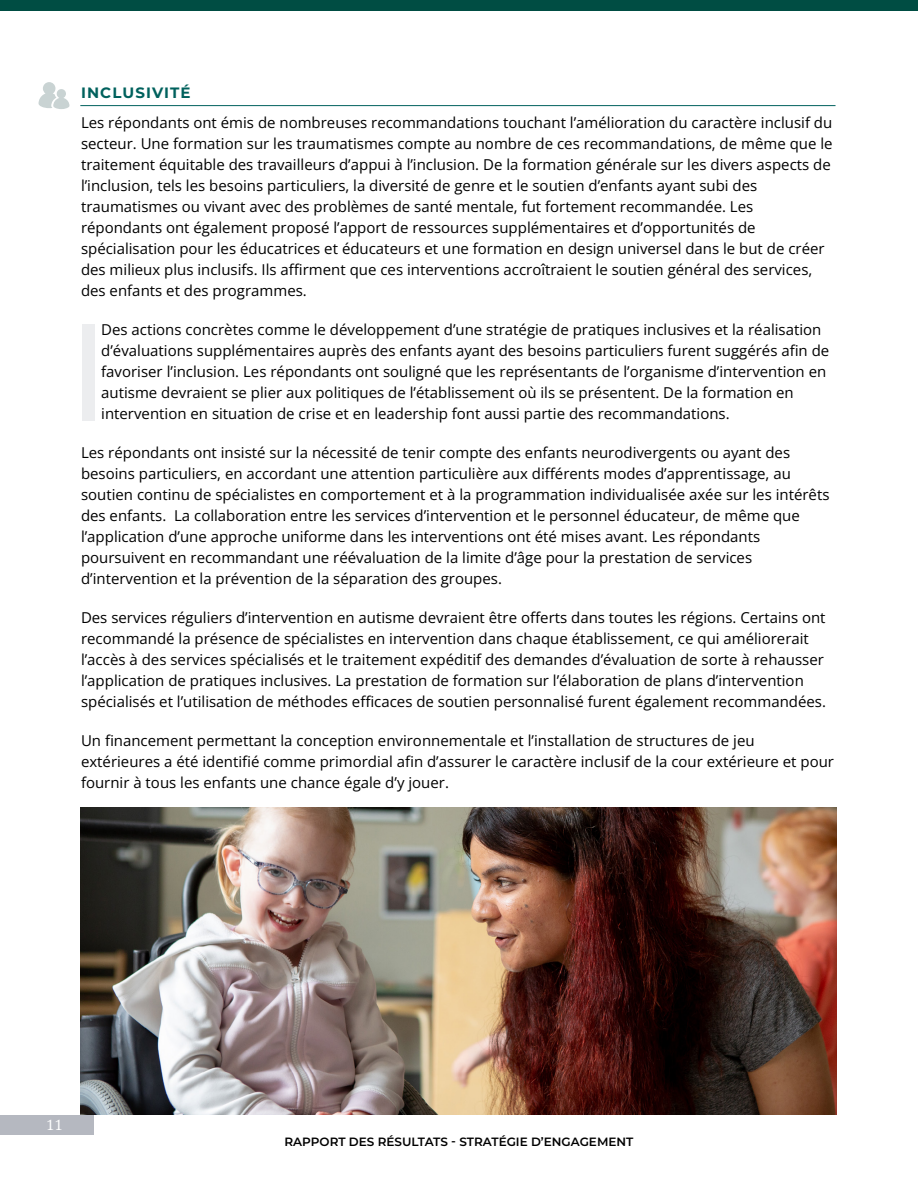
<style>
.page{position:relative;width:918px;height:1188px;background:#fff}
.page>*{position:absolute;margin:0;border:0;box-sizing:border-box;transform-origin:0 0}
.t1{font:15px/21px "Open Sans";color:#000}
.t2{font:700 15px "Montserrat";letter-spacing:.075em;color:#00615d}
.t3{font:15px "Cambria";color:#fff}
.t4{font:600 12px "Montserrat";color:#000}
</style>
<div class="page">
<div style="left:0;top:1115px;width:94px;height:20px;background:#b5b8c0"></div>
<hr style="left:80px;top:105px;width:756px;height:1px;background:#00615d">
<svg style="left:39px;top:82px;width:30px;height:27px"></svg>
<div style="left:0;top:0;width:918px;height:11px;background:#004d43"></div>
<img style="left:80px;top:808px;width:756px;height:307px">
<div style="left:82px;top:324px;width:12px;height:97px;background:#ecedef"></div>
<p class="t2" style="left:81px;top:82px;width:111px">INCLUSIVITÉ</p>
<p class="t1" style="left:81px;top:112px;width:753px">Les répondants ont émis de nombreuses recommandations touchant l’amélioration du caractère inclusif du secteur. Une formation sur les traumatismes compte au nombre de ces recommandations, de même que le traitement équitable des travailleurs d’appui à l’inclusion. De la formation générale sur les divers aspects de l’inclusion, tels les besoins particuliers, la diversité de genre et le soutien d’enfants ayant subi des traumatismes ou vivant avec des problèmes de santé mentale, fut fortement recommandée. Les répondants ont également proposé l’apport de ressources supplémentaires et d’opportunités de spécialisation pour les éducatrices et éducateurs et une formation en design universel dans le but de créer des milieux plus inclusifs. Ils affirment que ces interventions accroîtraient le soutien général des services, des enfants et des programmes.</p>
<p class="t1" style="left:101px;top:319px;width:730px">Des actions concrètes comme le développement d’une stratégie de pratiques inclusives et la réalisation d’évaluations supplémentaires auprès des enfants ayant des besoins particuliers furent suggérés afin de favoriser l’inclusion. Les répondants ont souligné que les représentants de l’organisme d’intervention en autisme devraient se plier aux politiques de l’établissement où ils se présentent. De la formation en intervention en situation de crise et en leadership font aussi partie des recommandations.</p>
<p class="t1" style="left:81px;top:442px;width:750px">Les répondants ont insisté sur la nécessité de tenir compte des enfants neurodivergents ou ayant des besoins particuliers, en accordant une attention particulière aux différents modes d’apprentissage, au soutien continu de spécialistes en comportement et à la programmation individualisée axée sur les intérêts des enfants. La collaboration entre les services d’intervention et le personnel éducateur, de même que l’application d’une approche uniforme dans les interventions ont été mises avant. Les répondants poursuivent en recommandant une réévaluation de la limite d’âge pour la prestation de services d’intervention et la prévention de la séparation des groupes.</p>
<p class="t1" style="left:81px;top:607px;width:747px">Des services réguliers d’intervention en autisme devraient être offerts dans toutes les régions. Certains ont recommandé la présence de spécialistes en intervention dans chaque établissement, ce qui améliorerait l’accès à des services spécialisés et le traitement expéditif des demandes d’évaluation de sorte à rehausser l’application de pratiques inclusives. La prestation de formation sur l’élaboration de plans d’intervention spécialisés et l’utilisation de méthodes efficaces de soutien personnalisé furent également recommandées.</p>
<p class="t1" style="left:81px;top:730px;width:755px">Un financement permettant la conception environnementale et l’installation de structures de jeu extérieures a été identifié comme primordial afin d’assurer le caractère inclusif de la cour extérieure et pour fournir à tous les enfants une chance égale d’y jouer.</p>
<p class="t3" style="left:46px;top:1116px;width:18px">11</p>
<p class="t4" style="left:285px;top:1133px;width:350px">RAPPORT DES RÉSULTATS - STRATÉGIE D’ENGAGEMENT</p>
</div>
